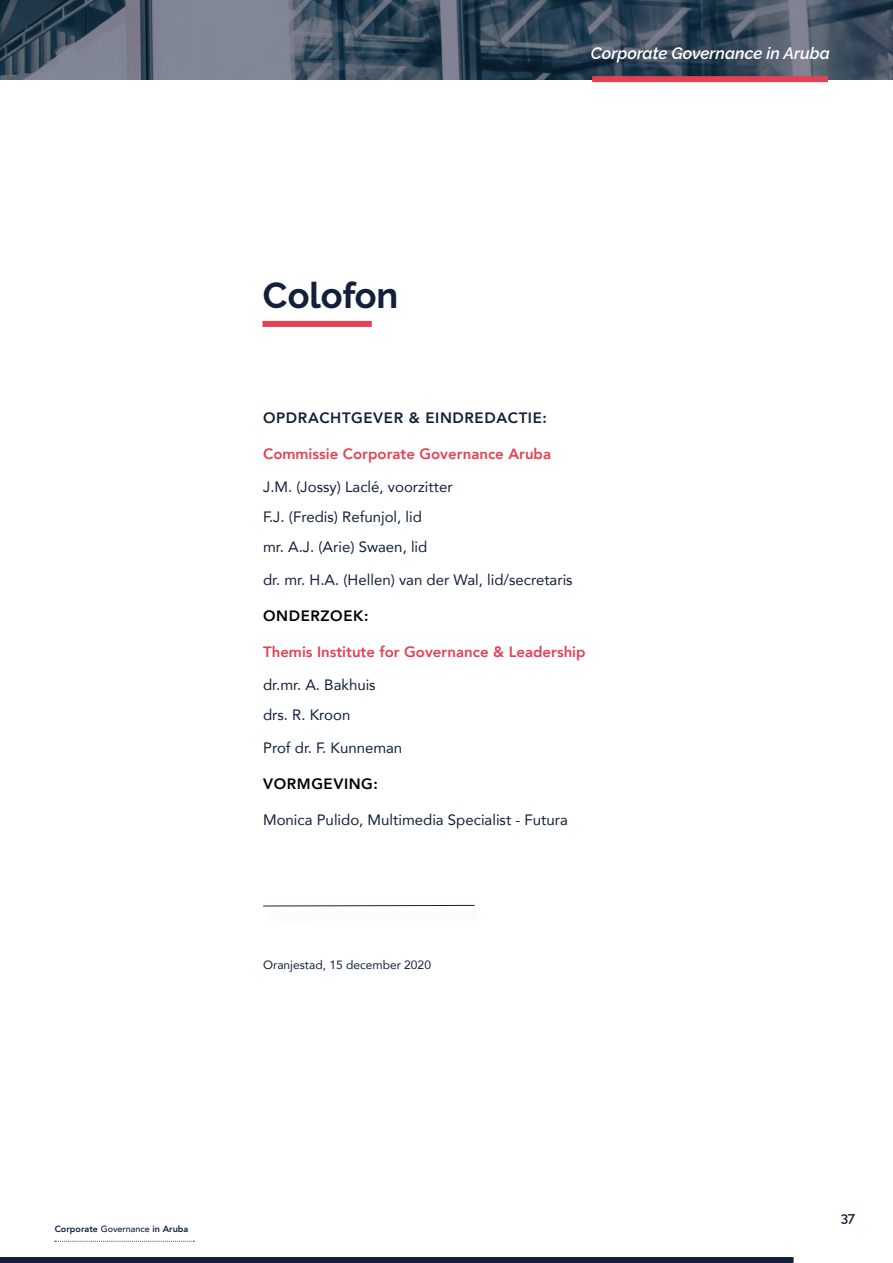
<style>
.page{position:relative;width:893px;height:1263px;background:#fff}
.page>*{position:absolute;margin:0;border:0;box-sizing:border-box;transform-origin:0 0}
.t1{font:700 36px "Raleway";color:#12203a}
.t2{font:italic 600 16.5px "Raleway";color:#fff}
.t3{font:15px "Avenir";color:#12203a}
.t4{font:800 15px "Avenir";color:#e44253}
.t5{font:800 15px "Avenir";letter-spacing:.04em;color:#12203a}
.t6{font:800 15px "Avenir";letter-spacing:.04em;color:#000}
.t7{font:600 13.5px "Raleway";color:#12203a}
.t8{font:12px "Avenir";color:#12203a}
.t9{font:800 9px "Avenir";color:#12203a}
.s1{font-weight:500}
</style>
<div class="page">
<svg style="left:55px;top:1241px;width:139px;height:1px"></svg>
<div style="left:0;top:1257px;width:793px;height:6px;background:#12203a"></div>
<img style="left:0;top:0;width:893px;height:79px">
<div style="left:262px;top:321px;width:110px;height:6px;background:#e44253"></div>
<div style="left:592px;top:76px;width:236px;height:6px;background:#e44253"></div>
<svg style="left:263px;top:905px;width:212px;height:2px"></svg>
<p class="t1" style="left:263px;top:275px;width:137px">Colofon</p>
<p class="t2" style="left:591px;top:44px;width:241px">Corporate Governance in Aruba</p>
<p class="t5" style="left:263px;top:406px;width:285px">OPDRACHTGEVER &amp; EINDREDACTIE:</p>
<p class="t4" style="left:263px;top:442px;width:289px">Commissie Corporate Governance Aruba</p>
<p class="t3" style="left:263px;top:474px;width:191px">J.M. (Jossy) Laclé, voorzitter</p>
<p class="t3" style="left:263px;top:504px;width:160px">F.J. (Fredis) Refunjol, lid</p>
<p class="t3" style="left:263px;top:534px;width:166px">mr. A.J. (Arie) Swaen, lid</p>
<p class="t3" style="left:263px;top:567px;width:311px">dr. mr. H.A. (Hellen) van der Wal, lid/secretaris</p>
<p class="t6" style="left:263px;top:604px;width:107px">ONDERZOEK:</p>
<p class="t4" style="left:263px;top:640px;width:324px">Themis Institute for Governance &amp; Leadership</p>
<p class="t3" style="left:263px;top:672px;width:114px">dr.mr. A. Bakhuis</p>
<p class="t3" style="left:263px;top:702px;width:89px">drs. R. Kroon</p>
<p class="t3" style="left:263px;top:735px;width:141px">Prof dr. F. Kunneman</p>
<p class="t6" style="left:263px;top:772px;width:116px">VORMGEVING:</p>
<p class="t3" style="left:263px;top:807px;width:306px">Monica Pulido, Multimedia Specialist - Futura</p>
<p class="t8" style="left:263px;top:955px;width:169px">Oranjestad, 15 december 2020</p>
<p class="t9" style="left:55px;top:1221px;width:135px">Corporate <span class="s1">Governance</span> in Aruba</p>
<p class="t7" style="left:841px;top:1209px;width:16px">37</p>
</div>
